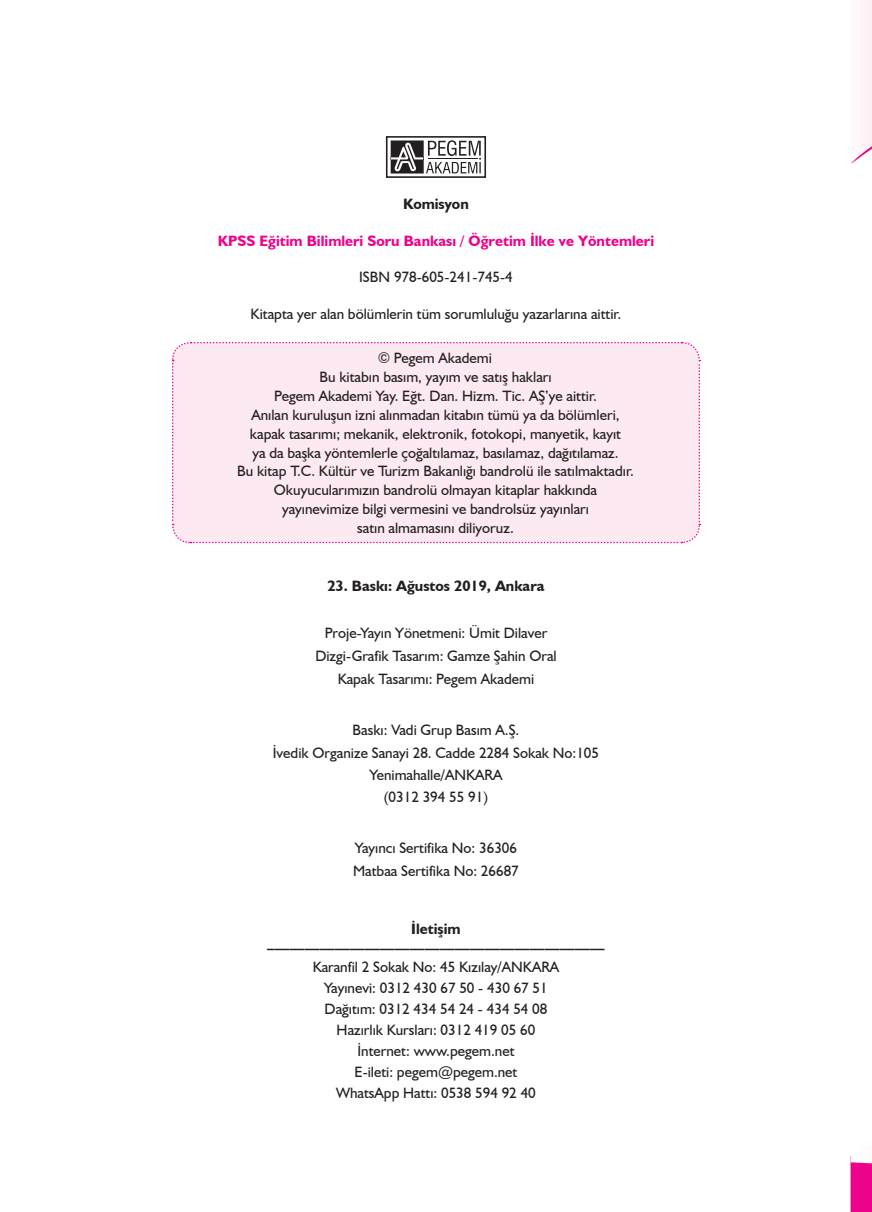
<style>
.page{position:relative;width:872px;height:1212px;background:#fff}
.page>*{position:absolute;margin:0;border:0;box-sizing:border-box;transform-origin:0 0}
.t1{font:15px/18.9px "Humanist 521 BT";color:#231f20;text-align:center}
.t2{font:700 15px "Humanist 521 BT";color:#231f20}
.t3{font:700 15px "Humanist 521 BT";color:#ed028c}
.s1{font-family:"Humanst 521 BT"}
</style>
<div class="page">
<svg style="left:850px;top:1155px;width:22px;height:57px"></svg>
<div style="left:851px;top:0;width:21px;height:164px;background:#fef6f9"></div>
<svg style="left:391px;top:140px;width:90px;height:33px"></svg>
<div style="left:386px;top:136px;width:100px;height:42px;border:2px solid #231f20"></div>
<div style="left:172px;top:341px;width:529px;height:203px;background:#fce9f1"></div>
<p class="t2" style="left:403px;top:194px;width:67px">Komisyon</p>
<p class="t3" style="left:218px;top:231px;width:438px">KPSS Eğitim Bilimleri Soru Bankası / Öğretim İlke ve Yöntemleri</p>
<p class="t1" style="left:359px;top:268px;width:155px">ISBN 978-605-241-745-4</p>
<p class="t1" style="left:251px;top:304px;width:372px">Kitapta yer alan bölümlerin tüm sorumluluğu yazarlarına aittir.</p>
<p class="t1" style="left:237px;top:348px;width:398px">© Pegem Akademi<br>Bu kitabın basım, yayım ve satış hakları<br>Pegem Akademi Yay. Eğt. Dan. Hizm. Tic. AŞ’ye aittir.<br>Anılan kuruluşun izni alınmadan kitabın tümü ya da bölümleri, kapak tasarımı; mekanik, elektronik, fotokopi, manyetik, kayıt<br>ya da başka yöntemlerle çoğaltılamaz, basılamaz, dağıtılamaz.<br>Bu kitap T.C. Kültür ve Turizm Bakanlığı bandrolü ile satılmaktadır.<br>Okuyucularımızın bandrolü olmayan kitaplar hakkında yayınevimize bilgi vermesini ve bandrolsüz yayınları<br>satın almamasını diliyoruz.</p>
<p class="t2" style="left:327px;top:576px;width:219px">2<span class="s1">3</span>. Baskı: Ağustos 2019, Ankara</p>
<p class="t1" style="left:325px;top:623px;width:224px">Proje-Yayın Yönetmeni: Ümit Dilaver</p>
<p class="t1" style="left:315px;top:646px;width:243px">Dizgi-Grafik Tasarım: Gamze Şahin Oral</p>
<p class="t1" style="left:338px;top:669px;width:198px">Kapak Tasarımı: Pegem Akademi</p>
<p class="t1" style="left:352px;top:720px;width:168px">Baskı: Vadi Grup Basım A.Ş.</p>
<p class="t1" style="left:273px;top:743px;width:328px">İvedik Organize Sanayi 28. Cadde 2284 Sokak No:105</p>
<p class="t1" style="left:369px;top:765px;width:134px">Yenimahalle/ANKARA</p>
<p class="t1" style="left:384px;top:788px;width:106px">(0312 394 55 91)</p>
<p class="t1" style="left:355px;top:838px;width:164px">Yayıncı Sertifika No: 36306</p>
<p class="t1" style="left:353px;top:861px;width:167px">Matbaa Sertifika No: 26687</p>
<p class="t2" style="left:411px;top:920px;width:51px">İletişim</p>
<p class="t2" style="left:267px;top:939px;width:339px">–––––––––––––––––––––––––––––––––––––––––––––</p>
<p class="t1" style="left:313px;top:957px;width:248px">Karanfil 2 Sokak No: 45 Kızılay/ANKARA</p>
<p class="t1" style="left:324px;top:978px;width:225px">Yayınevi: 0312 430 67 50 - 430 67 51</p>
<p class="t1" style="left:324px;top:999px;width:224px">Dağıtım: 0312 434 54 24 - 434 54 08</p>
<p class="t1" style="left:337px;top:1020px;width:200px">Hazırlık Kursları: 0312 419 05 60</p>
<p class="t1" style="left:357px;top:1041px;width:158px">İnternet: www.pegem.net</p>
<p class="t1" style="left:354px;top:1062px;width:164px">E-ileti: pegem@pegem.net</p>
<p class="t1" style="left:336px;top:1083px;width:201px">WhatsApp Hattı: 0538 594 92 40</p>
</div>
